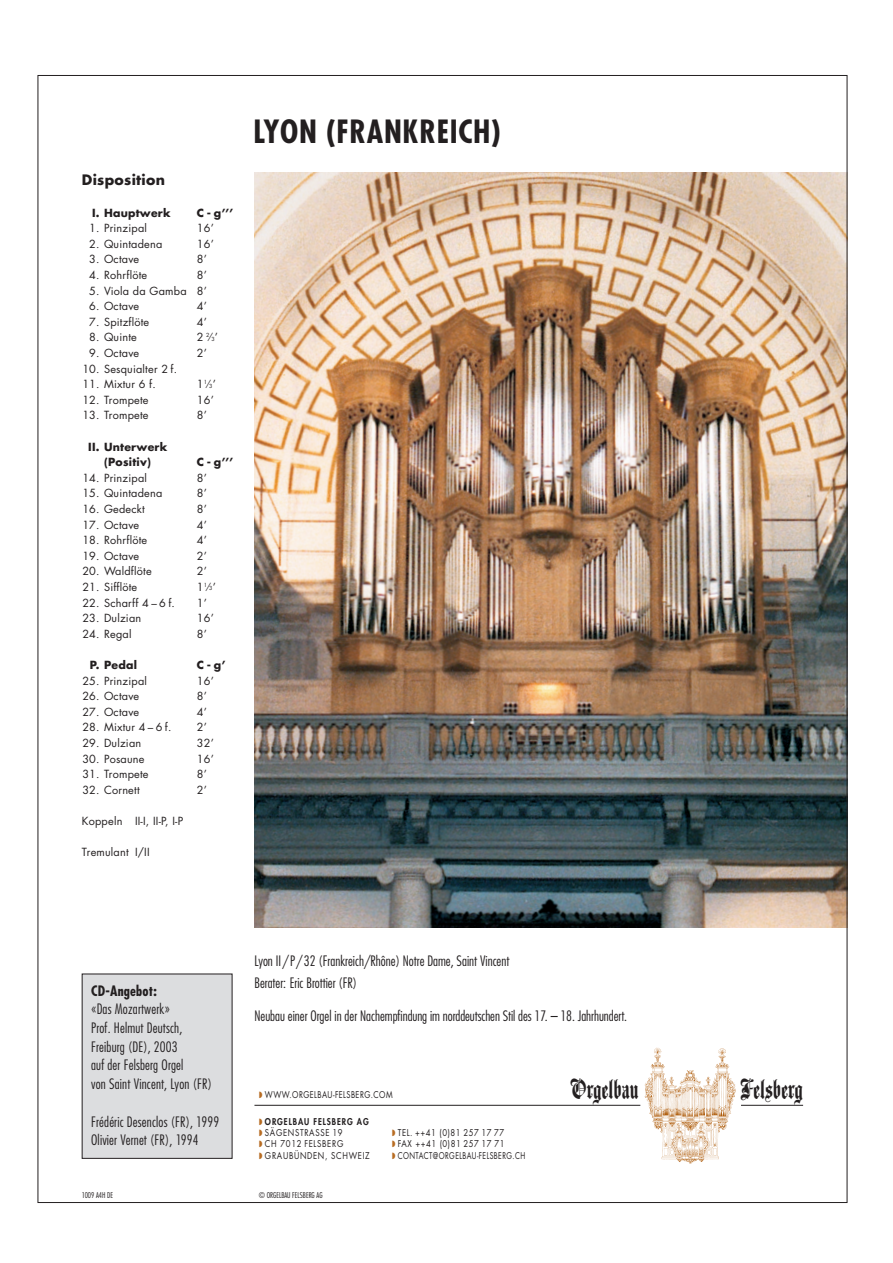
<style>
.page{position:relative;width:893px;height:1263px;background:#fff}
.page>*{position:absolute;margin:0;border:0;box-sizing:border-box;transform-origin:0 0}
.t1{font:700 condensed 31.2px "Futura";letter-spacing:.025em;color:#231f20}
.t2{font:30.9px "Agincourt Let Plain";color:#231f20;scale:.8 1}
.t3{font:300 condensed 14.1px/18.8px "Futura";color:#231f20}
.t4{font:700 14.1px "Futura";letter-spacing:.02em;color:#231f20}
.t5{font:700 condensed 14.1px "Futura";letter-spacing:.015em;color:#231f20}
.t6{font:10.95px "Futura";letter-spacing:.02em;color:#231f20}
.t7{font:700 10.95px/15.6px "Futura";letter-spacing:.02em;color:#231f20;text-align:center}
.t8{font:9.15px/11.2px "Futura";letter-spacing:.075em;color:#231f20;scale:.85 1}
.t9{font:9.15px "Futura";letter-spacing:.075em;color:#231f20;scale:.8 1}
.t10{font:300 condensed 7.8px "Futura";color:#231f20}
.s1{font-size:5.4px}
.s2{color:#b76c22}
.s3{font-weight:800}
</style>
<div class="page">
<img style="left:37px;top:75px;width:810px;height:1128px">
<img style="left:643px;top:1047px;width:92px;height:117px">
<hr style="left:741px;top:1105px;width:62px;height:1px;background:#231f20">
<div style="left:82px;top:974px;width:150px;height:184px;background:#dcdddf"></div>
<p class="t4" style="left:82px;top:174px;width:85px">Disposition</p>
<p class="t7" style="left:92px;top:206px;width:80px">I. Hauptwerk</p>
<p class="t7" style="left:197px;top:206px;width:38px">C - g’’’</p>
<p class="t6" style="left:89px;top:223px;width:59px">1. Prinzipal</p>
<p class="t6" style="left:197px;top:223px;width:19px">16’</p>
<p class="t6" style="left:89px;top:239px;width:75px">2. Quintadena</p>
<p class="t6" style="left:197px;top:239px;width:19px">16’</p>
<p class="t6" style="left:89px;top:254px;width:51px">3. Octave</p>
<p class="t6" style="left:197px;top:254px;width:12px">8’</p>
<p class="t6" style="left:89px;top:270px;width:59px">4. Rohrflöte</p>
<p class="t6" style="left:197px;top:270px;width:12px">8’</p>
<p class="t6" style="left:89px;top:286px;width:119px">5. Viola da Gamba 8’</p>
<p class="t6" style="left:89px;top:301px;width:51px">6. Octave</p>
<p class="t6" style="left:197px;top:301px;width:12px">4’</p>
<p class="t6" style="left:89px;top:317px;width:61px">7. Spitzflöte</p>
<p class="t6" style="left:197px;top:317px;width:12px">4’</p>
<p class="t6" style="left:89px;top:332px;width:49px">8. Quinte</p>
<p class="t6" style="left:197px;top:332px;width:23px">2 <sup>2</sup>⁄<span class="s1">3</span>’</p>
<p class="t6" style="left:89px;top:348px;width:51px">9. Octave</p>
<p class="t6" style="left:197px;top:348px;width:12px">2’</p>
<p class="t6" style="left:82px;top:364px;width:96px">10. Sesquialter 2 f.</p>
<p class="t6" style="left:82px;top:379px;width:75px">11. Mixtur 6 f.</p>
<p class="t6" style="left:197px;top:379px;width:20px">1<sup>1</sup>⁄<span class="s1">3</span>’</p>
<p class="t6" style="left:82px;top:395px;width:68px">12. Trompete</p>
<p class="t6" style="left:197px;top:395px;width:19px">16’</p>
<p class="t6" style="left:82px;top:410px;width:68px">13. Trompete</p>
<p class="t6" style="left:197px;top:410px;width:12px">8’</p>
<p class="t7" style="left:88px;top:440px;width:80px">II. Unterwerk (Positiv)</p>
<p class="t7" style="left:197px;top:455px;width:38px">C - g’’’</p>
<p class="t6" style="left:82px;top:473px;width:66px">14. Prinzipal</p>
<p class="t6" style="left:197px;top:473px;width:12px">8’</p>
<p class="t6" style="left:82px;top:488px;width:82px">15. Quintadena</p>
<p class="t6" style="left:197px;top:488px;width:12px">8’</p>
<p class="t6" style="left:82px;top:504px;width:64px">16. Gedeckt</p>
<p class="t6" style="left:197px;top:504px;width:12px">8’</p>
<p class="t6" style="left:82px;top:520px;width:58px">17. Octave</p>
<p class="t6" style="left:197px;top:520px;width:12px">4’</p>
<p class="t6" style="left:82px;top:535px;width:66px">18. Rohrflöte</p>
<p class="t6" style="left:197px;top:535px;width:12px">4’</p>
<p class="t6" style="left:82px;top:551px;width:58px">19. Octave</p>
<p class="t6" style="left:197px;top:551px;width:12px">2’</p>
<p class="t6" style="left:82px;top:566px;width:71px">20. Waldflöte</p>
<p class="t6" style="left:197px;top:566px;width:12px">2’</p>
<p class="t6" style="left:82px;top:582px;width:56px">21. Sifflöte</p>
<p class="t6" style="left:197px;top:582px;width:20px">1<sup>1</sup>⁄<span class="s1">3</span>’</p>
<p class="t6" style="left:82px;top:598px;width:94px">22. Scharff 4 – 6 f.</p>
<p class="t6" style="left:197px;top:598px;width:12px">1’</p>
<p class="t6" style="left:82px;top:613px;width:60px">23. Dulzian</p>
<p class="t6" style="left:197px;top:613px;width:19px">16’</p>
<p class="t6" style="left:82px;top:629px;width:51px">24. Regal</p>
<p class="t6" style="left:197px;top:629px;width:12px">8’</p>
<p class="t7" style="left:90px;top:658px;width:49px">P. Pedal</p>
<p class="t7" style="left:197px;top:658px;width:30px">C-g’</p>
<p class="t6" style="left:82px;top:676px;width:66px">25. Prinzipal</p>
<p class="t6" style="left:197px;top:676px;width:19px">16’</p>
<p class="t6" style="left:82px;top:691px;width:58px">26. Octave</p>
<p class="t6" style="left:197px;top:691px;width:12px">8’</p>
<p class="t6" style="left:82px;top:707px;width:58px">27. Octave</p>
<p class="t6" style="left:197px;top:707px;width:12px">4’</p>
<p class="t6" style="left:82px;top:722px;width:91px">28. Mixtur 4 – 6 f.</p>
<p class="t6" style="left:197px;top:722px;width:12px">2’</p>
<p class="t6" style="left:82px;top:738px;width:60px">29. Dulzian</p>
<p class="t6" style="left:197px;top:738px;width:19px">32’</p>
<p class="t6" style="left:82px;top:754px;width:64px">30. Posaune</p>
<p class="t6" style="left:197px;top:754px;width:19px">16’</p>
<p class="t6" style="left:82px;top:769px;width:68px">31. Trompete</p>
<p class="t6" style="left:197px;top:769px;width:12px">8’</p>
<p class="t6" style="left:82px;top:785px;width:59px">32. Cornett</p>
<p class="t6" style="left:197px;top:785px;width:12px">2’</p>
<p class="t6" style="left:82px;top:816px;width:103px">Koppeln II-I, II-P, I-P</p>
<p class="t6" style="left:82px;top:847px;width:69px">Tremulant I/II</p>
<h1 class="t1" style="left:253px;top:118px;width:249px">LYON (FRANKREICH)</h1>
<p class="t5" style="left:91px;top:984px;width:67px">CD-Angebot:</p>
<p class="t3" style="left:91px;top:1001px;width:122px">«Das Mozartwerk»<br>Prof. Helmut Deutsch,<br>Freiburg (DE), 2003<br>auf der Felsberg Orgel<br>von Saint Vincent, Lyon (FR)</p>
<p class="t3" style="left:91px;top:1113px;width:130px">Frédéric Desenclos (FR), 1999<br>Olivier Vernet (FR), 1994</p>
<p class="t3" style="left:254px;top:951px;width:256px;line-height:21.9px">Lyon II/P/32 (Frankreich/Rhône) Notre Dame, Saint Vincent<br>Berater: Eric Brottier (FR)</p>
<p class="t3" style="left:254px;top:1007px;width:374px">Neubau einer Orgel in der Nachempfindung im norddeutschen Stil des 17. – 18. Jahrhundert.</p>
<p class="t9" style="left:259px;top:1090px;width:168px"><span class="s2">◗</span> WWW.ORGELBAU-FELSBERG.COM</p>
<p class="t8" style="left:259px;top:1116px;width:132px"><span class="s2">◗</span> <span class="s3">ORGELBAU FELSBERG AG </span><span class="s2">◗</span> SÄGENSTRASSE 19<br><span class="s2">◗</span> CH 7012 FELSBERG<br><span class="s2">◗</span> GRAUBÜNDEN, SCHWEIZ</p>
<p class="t8" style="left:392px;top:1128px;width:158px"><span class="s2">◗</span> TEL. ++41 (0)81 257 17 77<br><span class="s2">◗</span> FAX ++41 (0)81 257 17 71<br><span class="s2">◗</span> CONTACT@ORGELBAU-FELSBERG.CH</p>
<h2 class="t2" style="left:570px;top:1079px;width:86px">Orgelbau</h2>
<h2 class="t2" style="left:740px;top:1079px;width:80px">Felsberg</h2>
<p class="t10" style="left:82px;top:1192px;width:33px">1009 A4H DE</p>
<p class="t10" style="left:259px;top:1192px;width:65px">© ORGELBAU FELSBERG AG</p>
</div>
